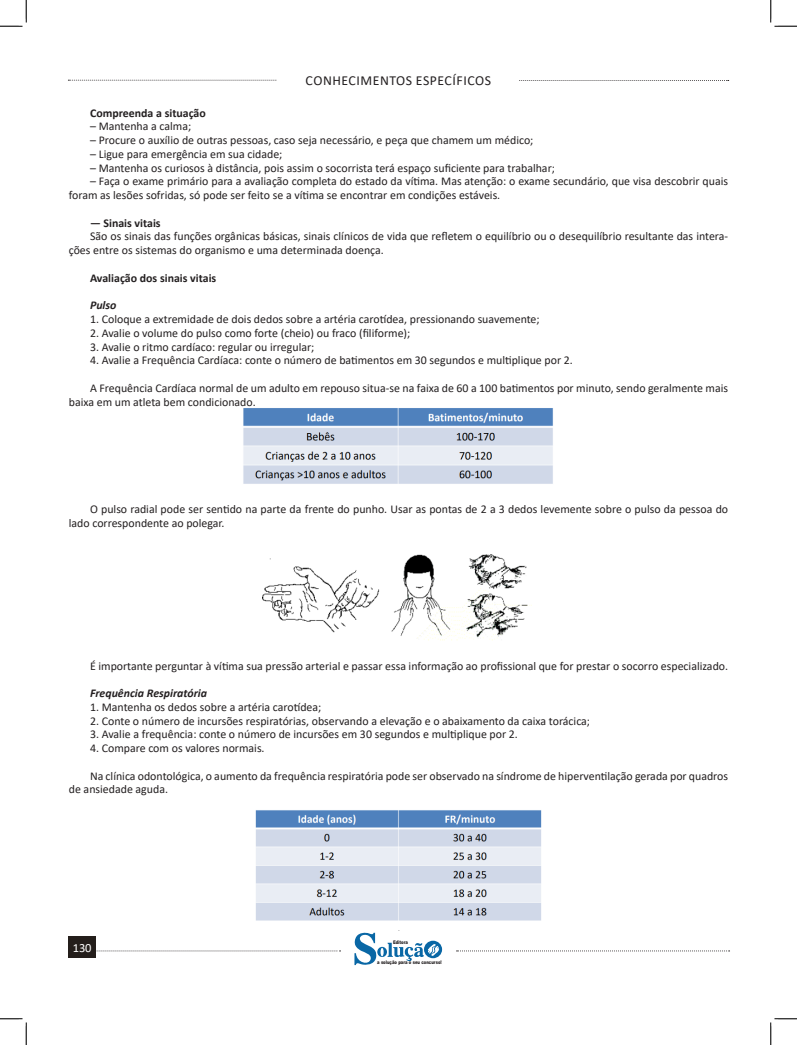
<style>
.page{position:relative;width:797px;height:1045px;background:#fff}
.page>*{position:absolute;margin:0;border:0;box-sizing:border-box;transform-origin:0 0}
.t1{font:13.75px "Calibri";letter-spacing:.04em;color:#231f20}
.t2{font:12.5px "Calibri";letter-spacing:-.02em;color:#fff}
.t3{font:11.88px/13.8px "Calibri";color:#231f20}
.t4{font:700 11.88px "Calibri";color:#231f20}
.t5{font:italic 700 11.88px "Calibri";color:#231f20}
.t6{font:900 5px "Arial";color:#231f20;scale:.76 1}
</style>
<div class="page">
<svg style="left:96px;top:950px;width:244px;height:1px"></svg>
<svg style="left:68px;top:80px;width:209px;height:1px"></svg>
<svg style="left:519px;top:80px;width:209px;height:1px"></svg>
<svg style="left:456px;top:950px;width:273px;height:1px"></svg>
<div style="left:68px;top:936px;width:28px;height:22px;background:#241e1b"></div>
<svg style="left:354px;top:930px;width:88px;height:35px"></svg>
<img style="left:243px;top:408px;width:310px;height:76px">
<img style="left:262px;top:554px;width:270px;height:87px">
<img style="left:255px;top:810px;width:286px;height:110px">
<svg style="left:0;top:0;width:27px;height:27px"></svg>
<svg style="left:0;top:1018px;width:27px;height:27px"></svg>
<svg style="left:770px;top:0;width:27px;height:27px"></svg>
<svg style="left:770px;top:1018px;width:27px;height:27px"></svg>
<p class="t1" style="left:305px;top:71px;width:187px">CONHECIMENTOS ESPECÍFICOS</p>
<p class="t4" style="left:90px;top:104px;width:117px">Compreenda a situação</p>
<p class="t3" style="left:90px;top:119px;width:103px">– Mantenha a calma;</p>
<p class="t3" style="left:90px;top:133px;width:445px">– Procure o auxílio de outras pessoas, caso seja necessário, e peça que chamem um médico;</p>
<p class="t3" style="left:90px;top:147px;width:194px">– Ligue para emergência em sua cidade;</p>
<p class="t3" style="left:90px;top:161px;width:466px">– Mantenha os curiosos à distância, pois assim o socorrista terá espaço suficiente para trabalhar;</p>
<p class="t3" style="left:69px;top:174px;width:661px;text-indent:21px">– Faça o exame primário para a avaliação completa do estado da vítima. Mas atenção: o exame secundário, que visa descobrir quais foram as lesões sofridas, só pode ser feito se a vítima se encontrar em condições estáveis.</p>
<p class="t4" style="left:90px;top:214px;width:72px">— Sinais vitais</p>
<p class="t3" style="left:69px;top:229px;width:661px;text-indent:21px">São os sinais das funções orgânicas básicas, sinais clínicos de vida que refletem o equilíbrio ou o desequilíbrio resultante das intera&shy;ções entre os sistemas do organismo e uma determinada doença.</p>
<p class="t4" style="left:90px;top:269px;width:128px">Avaliação dos sinais vitais</p>
<p class="t5" style="left:90px;top:297px;width:28px">Pulso</p>
<p class="t3" style="left:90px;top:312px;width:451px">1. Coloque a extremidade de dois dedos sobre a artéria carotídea, pressionando suavemente;</p>
<p class="t3" style="left:90px;top:326px;width:322px">2. Avalie o volume do pulso como forte (cheio) ou fraco (filiforme);</p>
<p class="t3" style="left:90px;top:339px;width:226px">3. Avalie o ritmo cardíaco: regular ou irregular;</p>
<p class="t3" style="left:90px;top:353px;width:484px">4. Avalie a Frequência Cardíaca: conte o número de batimentos em 30 segundos e multiplique por 2.</p>
<p class="t3" style="left:69px;top:381px;width:661px;text-indent:21px">A Frequência Cardíaca normal de um adulto em repouso situa-se na faixa de 60 a 100 batimentos por minuto, sendo geralmente mais baixa em um atleta bem condicionado.</p>
<p class="t3" style="left:69px;top:502px;width:661px;text-indent:21px">O pulso radial pode ser sentido na parte da frente do punho. Usar as pontas de 2 a 3 dedos levemente sobre o pulso da pessoa do lado correspondente ao polegar.</p>
<p class="t3" style="left:90px;top:658px;width:639px">É importante perguntar à vítima sua pressão arterial e passar essa informação ao profissional que for prestar o socorro especializado.</p>
<p class="t5" style="left:90px;top:684px;width:119px">Frequência Respiratória</p>
<p class="t3" style="left:90px;top:699px;width:233px">1. Mantenha os dedos sobre a artéria carotídea;</p>
<p class="t3" style="left:90px;top:713px;width:501px">2. Conte o número de incursões respiratórias, observando a elevação e o abaixamento da caixa torácica;</p>
<p class="t3" style="left:90px;top:727px;width:429px">3. Avalie a frequência: conte o número de incursões em 30 segundos e multiplique por 2.</p>
<p class="t3" style="left:90px;top:741px;width:176px">4. Compare com os valores normais.</p>
<p class="t3" style="left:69px;top:768px;width:661px;text-indent:21px">Na clínica odontológica, o aumento da frequência respiratória pode ser observado na síndrome de hiperventilação gerada por quadros de ansiedade aguda.</p>
<p class="t2" style="left:73px;top:939px;width:20px">130</p>
<p class="t2" style="left:70px;top:942px;width:20px">130</p>
<p class="t6" style="left:393px;top:939px;width:21px">Editora</p>
<p class="t6" style="left:377px;top:959px;width:86px">a solução para o seu concurso!</p>
</div>
